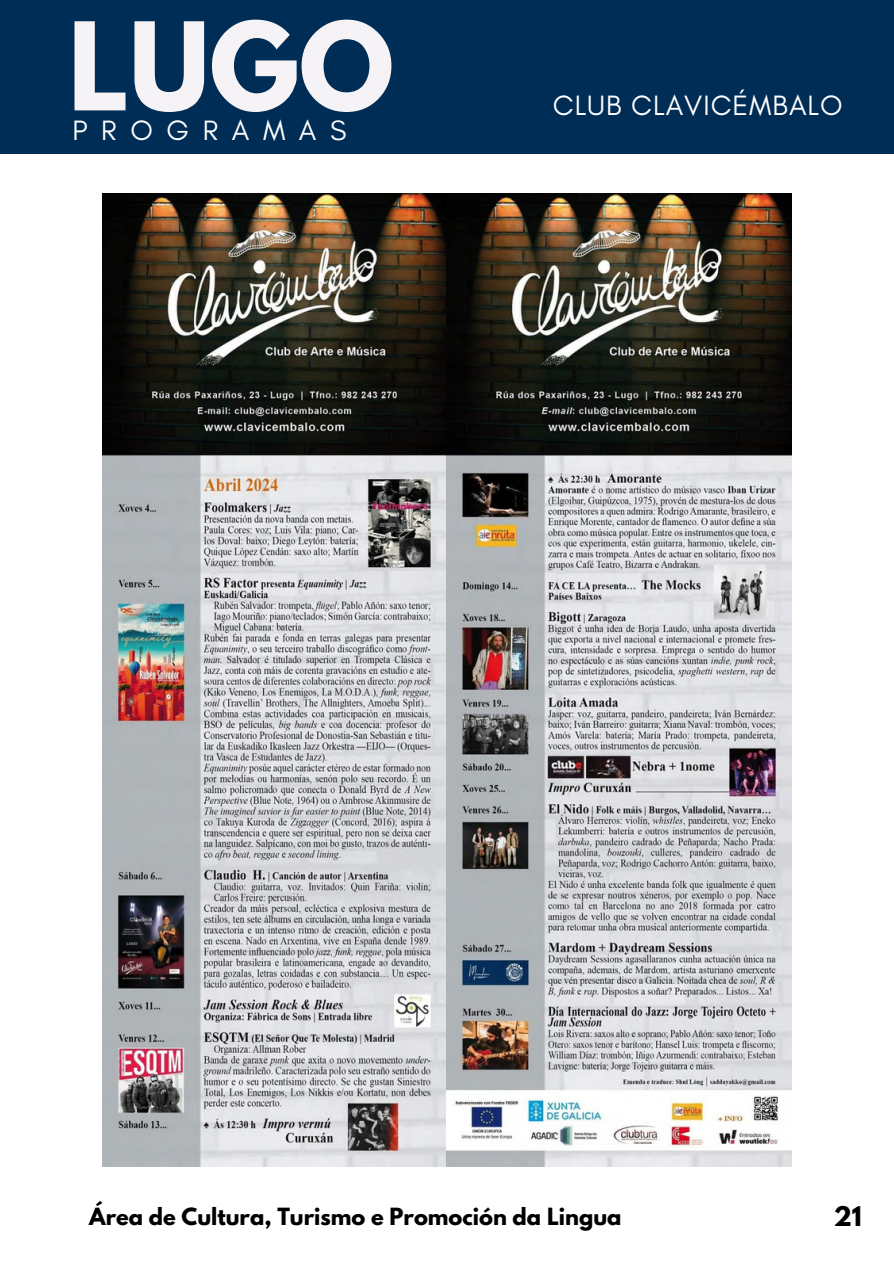
<style>
.page{position:relative;width:894px;height:1264px;background:#fff}
.page>*{position:absolute;margin:0;border:0;box-sizing:border-box;transform-origin:0 0}
.t1{font:700 108px "League Spartan";color:#f5f3f5}
.t2{font:28.5px "Glacial Indifference";letter-spacing:.035em;color:#fff}
.t3{font:28.5px "Glacial Indifference";letter-spacing:.475em;color:#fff}
.t4{font:700 24px "League Spartan";color:#000}
.t5{font:700 21px "League Spartan";color:#000}
</style>
<div class="page">
<div style="left:0;top:0;width:893px;height:154px;background:#002d55"></div>
<img style="left:102px;top:193px;width:689px;height:973px">
<p class="t1" style="left:68px;top:13px;width:327px">LUGO</p>
<p class="t3" style="left:73px;top:113px;width:275px">PROGRAMAS</p>
<p class="t2" style="left:552px;top:87px;width:291px">CLUB CLAVICÉMBALO</p>
<p class="t5" style="left:89px;top:1205px;width:533px">Área de Cultura, Turismo e Promoción da Lingua</p>
<h2 class="t4" style="left:833px;top:1204px;width:29px">21</h2>
</div>
